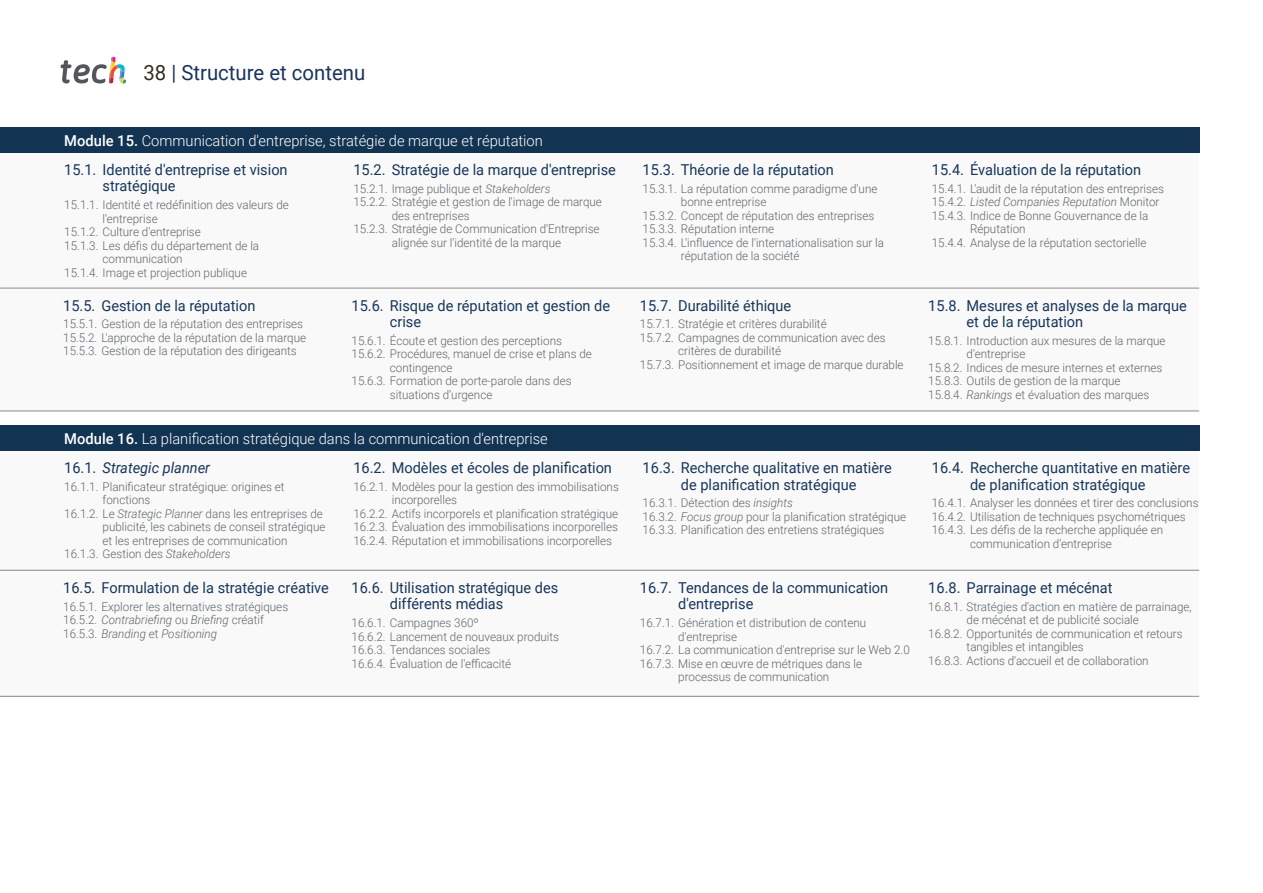
<style>
.page{position:relative;width:1263px;height:893px;background:#fff}
.page>*{position:absolute;margin:0;border:0;box-sizing:border-box;transform-origin:0 0}
.t1{font:21px "Roboto";color:#1a355c}
.t2{font:15px/16.5px "Roboto";color:#17355b}
.t3{font:300 15px "Roboto";color:#fff}
.t4{font:italic 15px "Roboto";color:#17355b}
.t5{font:300 12px/13.5px "Roboto";color:#61646a}
.t6{font:italic 300 12px "Roboto";color:#61646a}
.s1{color:#312e20}
.s2{font-weight:500}
.s3{font-style:italic}
.s4{font-style:normal}
</style>
<div class="page">
<svg style="left:61px;top:57px;width:65px;height:27px"></svg>
<div style="left:0;top:153px;width:1199px;height:258px;background:#f8f9f8"></div>
<div style="left:0;top:451px;width:1199px;height:245px;background:#f8f9f8"></div>
<hr style="left:0;top:288px;width:1199px;height:1px;background:#878a8e">
<hr style="left:0;top:570px;width:1199px;height:1px;background:#878a8e">
<hr style="left:0;top:411px;width:1199px;height:1px;background:#878a8e">
<hr style="left:0;top:696px;width:1199px;height:1px;background:#878a8e">
<div style="left:0;top:128px;width:1199px;height:25px;background:#123352"></div>
<div style="left:0;top:426px;width:1199px;height:25px;background:#123352"></div>
<h1 class="t1" style="left:144px;top:57px;width:223px"><span class="s1">38</span> | Structure et contenu</h1>
<p class="t3" style="left:64px;top:130px;width:480px"><span class="s2">Module 15.</span> Communication d'entreprise, stratégie de marque et réputation</p>
<p class="t2" style="left:103px;top:161px;width:187px;text-indent:-38px">15.1. Identité d'entreprise et vision stratégique</p>
<p class="t5" style="left:64px;top:198px;width:226px">15.1.1. Identité et redéfinition des valeurs de</p>
<p class="t5" style="left:103px;top:211px;width:57px">l'entreprise</p>
<p class="t5" style="left:64px;top:225px;width:138px">15.1.2. Culture d'entreprise</p>
<p class="t5" style="left:64px;top:238px;width:196px">15.1.3. Les défis du département de la</p>
<p class="t5" style="left:103px;top:252px;width:82px">communication</p>
<p class="t5" style="left:64px;top:265px;width:184px">15.1.4. Image et projection publique</p>
<p class="t2" style="left:63px;top:296px;width:194px">15.5. Gestion de la réputation</p>
<p class="t5" style="left:63px;top:317px;width:244px">15.5.1. Gestion de la réputation des entreprises<br>15.5.2. L'approche de la réputation de la marque<br>15.5.3. Gestion de la réputation des dirigeants</p>
<p class="t2" style="left:353px;top:161px;width:264px">15.2. Stratégie de la marque d'entreprise</p>
<p class="t5" style="left:353px;top:181px;width:198px">15.2.1. Image publique et <span class="s3">Stakeholders</span></p>
<p class="t5" style="left:353px;top:195px;width:250px">15.2.2. Stratégie et gestion de l'image de marque</p>
<p class="t5" style="left:392px;top:208px;width:79px">des entreprises</p>
<p class="t5" style="left:353px;top:222px;width:248px">15.2.3. Stratégie de Communication d'Entreprise</p>
<p class="t5" style="left:392px;top:235px;width:171px">alignée sur l'identité de la marque</p>
<p class="t2" style="left:390px;top:296px;width:222px;text-indent:-38px">15.6. Risque de réputation et gestion de crise</p>
<p class="t5" style="left:352px;top:333px;width:212px">15.6.1. Écoute et gestion des perceptions</p>
<p class="t5" style="left:352px;top:347px;width:242px">15.6.2. Procédures, manuel de crise et plans de</p>
<p class="t5" style="left:390px;top:360px;width:64px">contingence</p>
<p class="t5" style="left:352px;top:374px;width:221px">15.6.3. Formation de porte-parole dans des</p>
<p class="t5" style="left:390px;top:387px;width:104px">situations d’urgence</p>
<p class="t3" style="left:64px;top:428px;width:485px"><span class="s2">Module 16.</span> La planification stratégique dans la communication d'entreprise</p>
<p class="t4" style="left:64px;top:457px;width:147px"><span class="s4">16.1.</span> Strategic planner</p>
<p class="t5" style="left:64px;top:479px;width:222px">16.1.1. Planificateur stratégique: origines et</p>
<p class="t5" style="left:103px;top:493px;width:49px">fonctions</p>
<p class="t5" style="left:64px;top:506px;width:260px">16.1.2. Le <span class="s3">Strategic Planner</span> dans les entreprises de</p>
<p class="t5" style="left:103px;top:520px;width:224px">publicité, les cabinets de conseil stratégique</p>
<p class="t5" style="left:103px;top:533px;width:186px">et les entreprises de communication</p>
<p class="t5" style="left:64px;top:547px;width:168px">16.1.3. Gestion des <span class="s3">Stakeholders</span></p>
<p class="t2" style="left:63px;top:579px;width:267px">16.5. Formulation de la stratégie créative</p>
<p class="t5" style="left:63px;top:599px;width:226px">16.5.1. Explorer les alternatives stratégiques<br>16.5.2. <span class="s3">Contrabriefing</span> ou <span class="s3">Briefing</span> créatif<br>16.5.3. <span class="s3">Branding</span> et <span class="s3">Positioning</span></p>
<p class="t2" style="left:353px;top:459px;width:260px">16.2. Modèles et écoles de planification</p>
<p class="t5" style="left:353px;top:479px;width:267px">16.2.1. Modèles pour la gestion des immobilisations</p>
<p class="t5" style="left:392px;top:493px;width:67px">incorporelles</p>
<p class="t5" style="left:353px;top:506px;width:266px">16.2.2. Actifs incorporels et planification stratégique</p>
<p class="t5" style="left:353px;top:520px;width:266px">16.2.3. Évaluation des immobilisations incorporelles</p>
<p class="t5" style="left:353px;top:533px;width:260px">16.2.4. Réputation et immobilisations incorporelles</p>
<p class="t2" style="left:390px;top:579px;width:170px;text-indent:-38px">16.6. Utilisation stratégique des différents médias</p>
<p class="t5" style="left:352px;top:616px;width:209px">16.6.1. Campagnes 360º<br>16.6.2. Lancement de nouveaux produits<br>16.6.3. Tendances sociales<br>16.6.4. Évaluation de l'efficacité</p>
<p class="t2" style="left:643px;top:161px;width:193px">15.3. Théorie de la réputation</p>
<p class="t5" style="left:643px;top:181px;width:236px">15.3.1. La réputation comme paradigme d'une</p>
<p class="t5" style="left:681px;top:195px;width:87px">bonne entreprise</p>
<p class="t5" style="left:643px;top:208px;width:233px">15.3.2. Concept de réputation des entreprises</p>
<p class="t5" style="left:643px;top:222px;width:133px">15.3.3. Réputation interne</p>
<p class="t5" style="left:643px;top:235px;width:243px">15.3.4. L'influence de l'internationalisation sur la</p>
<p class="t5" style="left:681px;top:249px;width:120px">réputation de la société</p>
<p class="t2" style="left:640px;top:296px;width:153px">15.7. Durabilité éthique</p>
<p class="t5" style="left:640px;top:317px;width:188px">15.7.1. Stratégie et critères durabilité</p>
<p class="t5" style="left:640px;top:330px;width:247px">15.7.2. Campagnes de communication avec des</p>
<p class="t5" style="left:678px;top:344px;width:104px">critères de durabilité</p>
<p class="t5" style="left:640px;top:357px;width:265px">15.7.3. Positionnement et image de marque durable</p>
<p class="t2" style="left:932px;top:161px;width:211px">15.4. Évaluation de la réputation</p>
<p class="t5" style="left:932px;top:181px;width:234px">15.4.1. L'audit de la réputation des entreprises</p>
<p class="t6" style="left:932px;top:194px;width:229px"><span class="s4">15.4.2.</span> Listed Companies Reputation <span class="s4">Monitor</span></p>
<p class="t5" style="left:932px;top:208px;width:218px">15.4.3. Indice de Bonne Gouvernance de la</p>
<p class="t5" style="left:970px;top:222px;width:57px">Réputation</p>
<p class="t5" style="left:932px;top:235px;width:216px">15.4.4. Analyse de la réputation sectorielle</p>
<p class="t2" style="left:966px;top:296px;width:222px;text-indent:-38px">15.8. Mesures et analyses de la marque et de la réputation</p>
<p class="t5" style="left:928px;top:333px;width:239px">15.8.1. Introduction aux mesures de la marque</p>
<p class="t5" style="left:966px;top:347px;width:60px">d'entreprise</p>
<p class="t5" style="left:928px;top:360px;width:236px">15.8.2. Indices de mesure internes et externes</p>
<p class="t5" style="left:928px;top:374px;width:194px">15.8.3. Outils de gestion de la marque</p>
<p class="t5" style="left:928px;top:387px;width:223px">15.8.4. <span class="s3">Rankings</span> et évaluation des marques</p>
<p class="t2" style="left:643px;top:459px;width:251px;text-align:center">16.3. Recherche qualitative en matière de planification stratégique</p>
<p class="t5" style="left:643px;top:496px;width:265px">16.3.1. Détection des <span class="s3">insights<br></span>16.3.2. <span class="s3">Focus group</span> pour la planification stratégique<br>16.3.3. Planification des entretiens stratégiques</p>
<p class="t2" style="left:678px;top:579px;width:212px;text-indent:-38px">16.7. Tendances de la communication d'entreprise</p>
<p class="t5" style="left:640px;top:616px;width:228px">16.7.1. Génération et distribution de contenu</p>
<p class="t5" style="left:678px;top:629px;width:60px">d'entreprise</p>
<p class="t5" style="left:640px;top:643px;width:271px">16.7.2. La communication d'entreprise sur le Web 2.0</p>
<p class="t5" style="left:640px;top:656px;width:224px">16.7.3. Mise en œuvre de métriques dans le</p>
<p class="t5" style="left:678px;top:670px;width:153px">processus de communication</p>
<p class="t2" style="left:932px;top:459px;width:260px;text-align:center">16.4. Recherche quantitative en matière de planification stratégique</p>
<p class="t5" style="left:932px;top:496px;width:268px">16.4.1. Analyser les données et tirer des conclusions</p>
<p class="t5" style="left:932px;top:509px;width:255px">16.4.2. Utilisation de techniques psychométriques</p>
<p class="t5" style="left:932px;top:523px;width:233px">16.4.3. Les défis de la recherche appliquée en</p>
<p class="t5" style="left:970px;top:536px;width:143px">communication d'entreprise</p>
<p class="t2" style="left:928px;top:579px;width:186px">16.8. Parrainage et mécénat</p>
<p class="t5" style="left:928px;top:599px;width:265px">16.8.1. Stratégies d'action en matière de parrainage,</p>
<p class="t5" style="left:966px;top:613px;width:174px">de mécénat et de publicité sociale</p>
<p class="t5" style="left:928px;top:626px;width:256px">16.8.2. Opportunités de communication et retours</p>
<p class="t5" style="left:966px;top:640px;width:119px">tangibles et intangibles</p>
<p class="t5" style="left:928px;top:653px;width:222px">16.8.3. Actions d'accueil et de collaboration</p>
</div>
